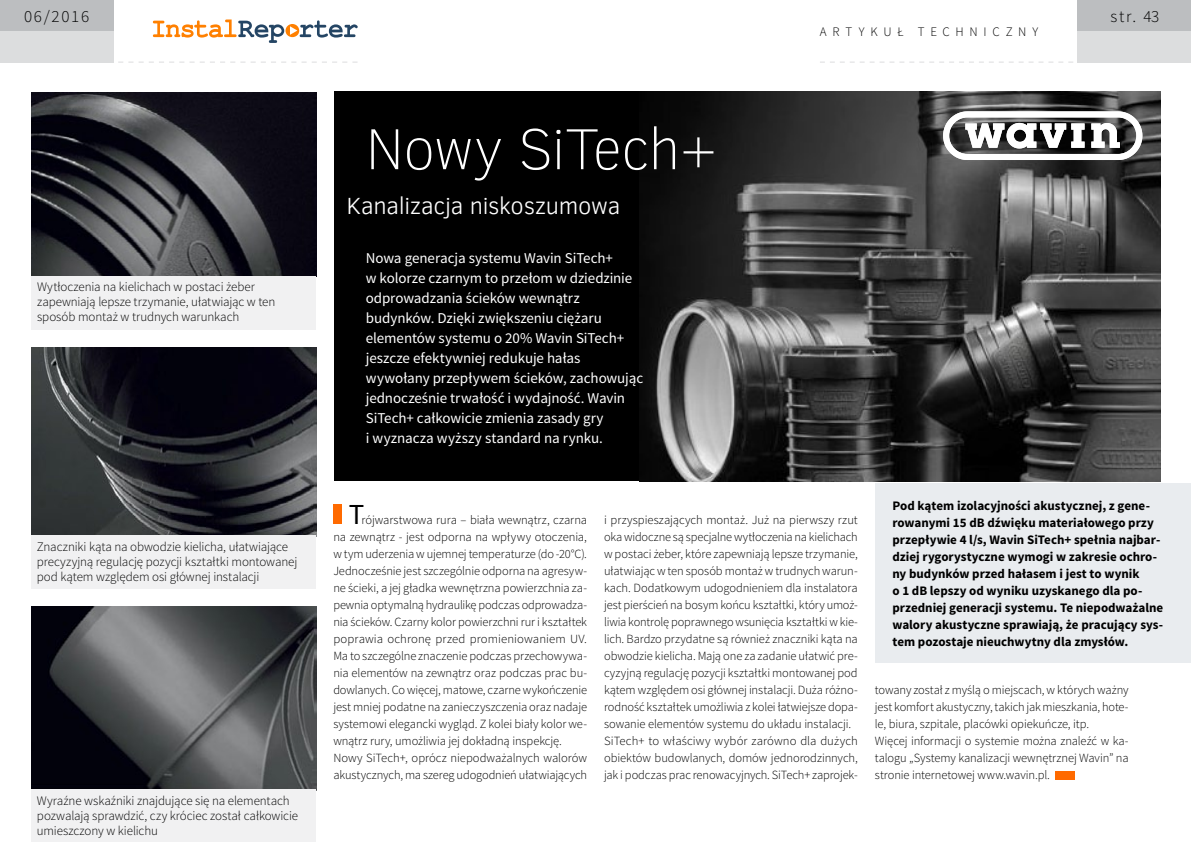
<style>
.page{position:relative;width:1191px;height:842px;background:#fff}
.page>*{position:absolute;margin:0;border:0;box-sizing:border-box;transform-origin:0 0}
.t1{font:100 59px "Clear Sans";letter-spacing:-.025em;color:#fff}
.t2{font:29px "Source Sans Pro";color:#000}
.t3{font:300 24px "Clear Sans";letter-spacing:-.01em;color:#fff}
.t4{font:300 17px "Source Sans Pro";letter-spacing:.1em;color:#000}
.t5{font:15px/20px "Source Sans Pro";letter-spacing:-.005em;color:#fff}
.t6{font:700 13px/17px "Source Sans Pro";color:#000}
.t7{font:300 13px/15px "Source Sans Pro";letter-spacing:-.005em;color:#000}
.t8{font:300 13px "Source Sans Pro";letter-spacing:.44em;color:#000}
.t9{font:300 12.5px/17px "Source Sans Pro";letter-spacing:-.01em;color:#000}
</style>
<div class="page">
<div style="left:1077px;top:0;width:114px;height:31px;background:#bcbec0"></div>
<div style="left:1077px;top:31px;width:114px;height:31px;background:#dcddde"></div>
<svg style="left:153px;top:20px;width:204px;height:23px"></svg>
<div style="left:0;top:0;width:113px;height:31px;background:#bcbec0"></div>
<div style="left:0;top:31px;width:113px;height:31px;background:#dcddde"></div>
<svg style="left:108px;top:62px;width:249px;height:1px"></svg>
<svg style="left:820px;top:62px;width:263px;height:1px"></svg>
<div style="left:334px;top:91px;width:826px;height:390px;background:#000"></div>
<img style="left:639px;top:91px;width:521px;height:390px">
<div style="left:333px;top:504px;width:9px;height:20px;background:#ff6a00"></div>
<div style="left:1055px;top:771px;width:20px;height:8px;background:#ff6a00"></div>
<div style="left:875px;top:483px;width:316px;height:180px;background:#e9ecef"></div>
<img style="left:31px;top:348px;width:285px;height:187px">
<div style="left:31px;top:535px;width:285px;height:54px;background:#f1f1f2"></div>
<img style="left:31px;top:606px;width:285px;height:183px">
<div style="left:31px;top:789px;width:285px;height:53px;background:#f1f1f2"></div>
<img style="left:31px;top:93px;width:285px;height:183px">
<div style="left:31px;top:276px;width:285px;height:54px;background:#f1f1f2"></div>
<svg style="left:943px;top:111px;width:199px;height:49px;background:#9e9e9e"></svg>
<h3 class="t4" style="left:24px;top:6px;width:67px">06/2016</h3>
<h3 class="t4" style="left:1110px;top:6px;width:50px">str. 43</h3>
<p class="t8" style="left:820px;top:24px;width:220px">artykuł techniczny</p>
<p class="t7" style="left:37px;top:279px;width:240px">Wytłoczenia na kielichach w postaci żeber zapewniają lepsze trzymanie, ułatwiając w ten sposób montaż w trudnych warunkach</p>
<p class="t7" style="left:37px;top:539px;width:262px">Znaczniki kąta na obwodzie kielicha, ułatwiające precyzyjną regulację pozycji kształtki montowanej pod kątem względem osi głównej instalacji</p>
<p class="t7" style="left:37px;top:793px;width:263px">Wyraźne wskaźniki znajdujące się na elementach pozwalają sprawdzić, czy króciec został całkowicie umieszczony w kielichu</p>
<h1 class="t1" style="left:365px;top:110px;width:355px">Nowy SiTech+</h1>
<h3 class="t3" style="left:346px;top:190px;width:275px">Kanalizacja niskoszumowa</h3>
<p class="t5" style="left:366px;top:249px;width:279px">Nowa generacja systemu Wavin SiTech+<br>w kolorze czarnym to przełom w dziedzinie odprowadzania ścieków wewnątrz budynków. Dzięki zwiększeniu ciężaru elementów systemu o 20% Wavin SiTech+ jeszcze efektywniej redukuje hałas wywołany przepływem ścieków, zachowując jednocześnie trwałość i wydajność. Wavin SiTech+ całkowicie zmienia zasady gry<br>i wyznacza wyższy standard na rynku.</p>
<h2 class="t2" style="left:349px;top:497px;width:17px">T</h2>
<p class="t9" style="left:333px;top:512px;width:255px;text-indent:28px">rójwarstwowa rura – biała wewnątrz, czarna na zewnątrz - jest odporna na wpływy otoczenia, w tym uderzenia w ujemnej temperaturze (do -20°C).<br>Jednocześnie jest szczególnie odporna na agresyw&shy;ne ścieki, a jej gładka wewnętrzna powierzchnia za&shy;pewnia optymalną hydraulikę podczas odprowadza&shy;nia ścieków. Czarny kolor powierzchni rur i kształtek poprawia ochronę przed promieniowaniem UV.<br>Ma to szczególne znaczenie podczas przechowywa&shy;nia elementów na zewnątrz oraz podczas prac bu&shy;dowlanych. Co więcej, matowe, czarne wykończenie jest mniej podatne na zanieczyszczenia oraz nadaje systemowi elegancki wygląd. Z kolei biały kolor we&shy;wnątrz rury, umożliwia jej dokładną inspekcję.<br>Nowy SiTech+, oprócz niepodważalnych walorów akustycznych, ma szereg udogodnień ułatwiających</p>
<p class="t9" style="left:604px;top:512px;width:255px">i przyspieszających montaż. Już na pierwszy rzut oka widoczne są specjalne wytłoczenia na kielichach w postaci żeber, które zapewniają lepsze trzymanie, ułatwiając w ten sposób montaż w trudnych warun&shy;kach. Dodatkowym udogodnieniem dla instalatora jest pierścień na bosym końcu kształtki, który umoż&shy;liwia kontrolę poprawnego wsunięcia kształtki w kie&shy;lich. Bardzo przydatne są również znaczniki kąta na obwodzie kielicha. Mają one za zadanie ułatwić pre&shy;cyzyjną regulację pozycji kształtki montowanej pod kątem względem osi głównej instalacji. Duża różno&shy;rodność kształtek umożliwia z kolei łatwiejsze dopa&shy;sowanie elementów systemu do układu instalacji.<br>SiTech+ to właściwy wybór zarówno dla dużych obiektów budowlanych, domów jednorodzinnych, jak i podczas prac renowacyjnych. SiTech+ zaprojek-</p>
<p class="t6" style="left:892px;top:497px;width:272px">Pod kątem izolacyjności akustycznej, z gene&shy;rowanymi 15 dB dźwięku materiałowego przy przepływie 4 l/s, Wavin SiTech+ spełnia najbar&shy;dziej rygorystyczne wymogi w zakresie ochro&shy;ny budynków przed hałasem i jest to wynik<br>o 1 dB lepszy od wyniku uzyskanego dla po&shy;przedniej generacji systemu. Te niepodważalne walory akustyczne sprawiają, że pracujący sys&shy;tem pozostaje nieuchwytny dla zmysłów.</p>
<p class="t9" style="left:875px;top:682px;width:255px">towany został z myślą o miejscach, w których ważny jest komfort akustyczny, takich jak mieszkania, hote&shy;le, biura, szpitale, placówki opiekuńcze, itp.<br>Więcej informacji o systemie można znaleźć w ka&shy;talogu „Systemy kanalizacji wewnętrznej Wavin” na stronie internetowej www.wavin.pl.</p>
</div>
